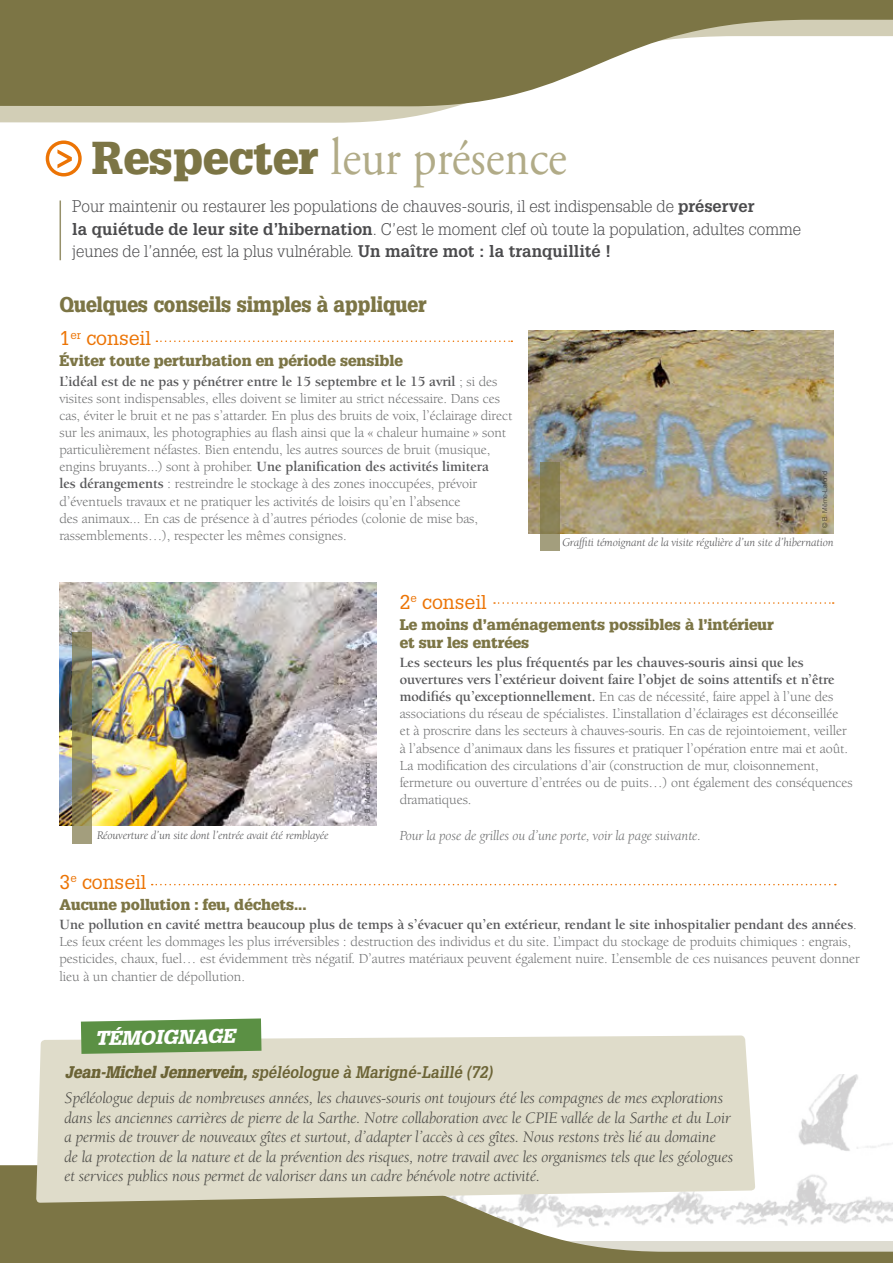
<style>
.page{position:relative;width:893px;height:1263px;background:#fff}
.page>*{position:absolute;margin:0;border:0;box-sizing:border-box;transform-origin:0 0}
.t1{font:52.5px "Adobe Garamond Pro";color:#b1ab87;scale:.9 1}
.t2{font:900 21px "Glypha";color:#7c7545;scale:.9 1}
.t3{font:19.5px "Glypha";color:#ec7405}
.t4{font:italic 900 19.5px "Glypha";color:#fff}
.t5{font:italic 16.5px/19.5px "Berkeley Oldstyle IT Cby BT";color:#58585a}
.t6{font:300 16.5px/22.5px "Glypha";color:#4b4b4d}
.t7{font:italic 700 16.5px "Glypha";color:#7c7545;scale:.9 1}
.t8{font:900 15px/18px "Glypha";color:#7c7545}
.t9{font:700 14.55px/17.1px "Berkeley Oldstyle IT Cby BT";color:#58585a}
.t10{font:14.25px/17.1px "Berkeley Oldstyle IT Cby BT";color:#707172}
.t11{font:italic 14.25px "Berkeley Oldstyle IT Cby BT";color:#707172}
.t12{font:italic 12px "Berkeley Oldstyle IT Cby BT";color:#58585a}
.t13{font:300 6.75px "Helvetica";color:#58585a}
.s1{font-family:"Glypha";font-weight:900;font-size:45px;color:#7c7545}
.s2{font-weight:700}
.s3{font-weight:400;font-size:13.8px;color:#707172}
.s4{font-weight:400;font-size:14.25px;color:#707172}
.s5{font-weight:700;font-size:14.55px;color:#58585a}
.s6{font-weight:900}
</style>
<div class="page">
<img style="left:798px;top:1075px;width:95px;height:76px">
<svg style="left:0;top:1165px;width:893px;height:98px;fill:#7c7545"></svg>
<hr style="left:60px;top:200px;width:1px;height:60px;background:#7c7545">
<svg style="left:0;top:106px;width:457px;height:17px;fill:#d2ceb6"></svg>
<svg style="left:156px;top:340px;width:356px;height:2px"></svg>
<svg style="left:494px;top:602px;width:340px;height:2px"></svg>
<svg style="left:152px;top:884px;width:684px;height:1px"></svg>
<img style="left:60px;top:583px;width:316px;height:242px">
<img style="left:529px;top:330px;width:304px;height:203px">
<div style="left:36px;top:1035px;width:719px;height:168px;background:#dfdcca"></div>
<svg style="left:81px;top:1018px;width:180px;height:36px"></svg>
<svg style="left:72px;top:632px;width:20px;height:211px"></svg>
<svg style="left:540px;top:463px;width:20px;height:88px;fill:#8a8155"></svg>
<div style="left:46px;top:140px;width:36px;height:36px;border:3px solid #ec7405;border-radius:50%"></div>
<svg style="left:57px;top:149px;width:15px;height:19px"></svg>
<svg style="left:0;top:0;width:893px;height:106px;fill:#7c7545"></svg>
<h1 class="t1" style="left:91px;top:126px;width:530px"><span class="s1">Respecter</span> leur présence</h1>
<p class="t6" style="left:72px;top:195px;width:730px">Pour maintenir ou restaurer les populations de chauves-souris, il est indispensable de <span class="s2">préserver<br>la quiétude de leur site d’hibernation</span>. C’est le moment clef où toute la population, adultes comme jeunes de l’année, est la plus vulnérable. <span class="s2">Un maître mot : la tranquillité !</span></p>
<h2 class="t2" style="left:60px;top:291px;width:409px">Quelques conseils simples à appliquer</h2>
<h3 class="t3" style="left:60px;top:326px;width:93px">1<sup>er</sup> conseil</h3>
<p class="t8" style="left:60px;top:352px;width:345px">Éviter toute perturbation en période sensible</p>
<p class="t9" style="left:60px;top:372px;width:439px">L’idéal est de ne pas y pénétrer entre le 15 septembre et le 15 avril <span class="s3">;</span> <span class="s4">si des</span></p>
<p class="t10" style="left:60px;top:390px;width:454px">visites sont indispensables, elles doivent se limiter au strict nécessaire. Dans ces cas, éviter le bruit et ne pas s’attarder. En plus des bruits de voix, l’éclairage direct sur les animaux, les photographies au flash ainsi que la « chaleur humaine » sont particulièrement néfastes. Bien entendu, les autres sources de bruit (musique,</p>
<p class="t9" style="left:60px;top:458px;width:431px"><span class="s4">engins bruyants...) sont à prohiber.</span> Une planification des activités limitera</p>
<p class="t10" style="left:60px;top:475px;width:420px"><span class="s5">les dérangements</span> : restreindre le stockage à des zones inoccupées, prévoir d’éventuels travaux et ne pratiquer les activités de loisirs qu’en l’absence des animaux... En cas de présence à d’autres périodes (colonie de mise bas, rassemblements…), respecter les mêmes consignes.</p>
<p class="t13" style="left:821px;top:528px;width:59px;rotate:-90deg">© B. Même-Lafond</p>
<p class="t12" style="left:562px;top:535px;width:273px">Graffiti témoignant de la visite régulière d’un site d’hibernation</p>
<p class="t12" style="left:97px;top:828px;width:233px">Réouverture d’un site dont l’entrée avait été remblayée</p>
<p class="t13" style="left:363px;top:820px;width:59px;rotate:-90deg">© B. Même-Lafond</p>
<h3 class="t3" style="left:400px;top:589px;width:88px">2<sup>e</sup> conseil</h3>
<p class="t8" style="left:400px;top:615px;width:375px">Le moins d’aménagements possibles à l’intérieur et sur les entrées</p>
<p class="t9" style="left:400px;top:654px;width:436px">Les secteurs les plus fréquentés par les chauves-souris ainsi que les ouvertures vers l’extérieur doivent faire l’objet de soins attentifs et n’être</p>
<p class="t10" style="left:400px;top:688px;width:455px"><span class="s5">modifiés qu’exceptionnellement.</span> En cas de nécessité, faire appel à l’une des associations du réseau de spécialistes. L’installation d’éclairages est déconseillée<br>et à proscrire dans les secteurs à chauves-souris. En cas de rejointoiement, veiller à l’absence d’animaux dans les fissures et pratiquer l’opération entre mai et août.<br>La modification des circulations d’air (construction de mur, cloisonnement, fermeture ou ouverture d’entrées ou de puits…) ont également des conséquences dramatiques.</p>
<p class="t11" style="left:400px;top:827px;width:303px">Pour la pose de grilles ou d’une porte, voir la page suivante.</p>
<h3 class="t3" style="left:60px;top:870px;width:88px">3<sup>e</sup> conseil</h3>
<p class="t8" style="left:60px;top:895px;width:249px">Aucune pollution : feu, déchets...</p>
<p class="t9" style="left:60px;top:916px;width:799px">Une pollution en cavité mettra beaucoup plus de temps à s’évacuer qu’en extérieur, rendant le site inhospitalier pendant des années<span class="s4">.</span></p>
<p class="t10" style="left:60px;top:933px;width:801px">Les feux créent les dommages les plus irréversibles : destruction des individus et du site. L’impact du stockage de produits chimiques : engrais, pesticides, chaux, fuel… est évidemment très négatif. D’autres matériaux peuvent également nuire. L’ensemble de ces nuisances peuvent donner lieu à un chantier de dépollution.</p>
<h3 class="t4" style="left:95px;top:1026px;width:141px;rotate:-1deg">TÉMOIGNAGE</h3>
<p class="t7" style="left:65px;top:1061px;width:477px"><span class="s6">Jean-Michel Jennervein,</span> spéléologue à Marigné-Laillé (72)</p>
<p class="t5" style="left:65px;top:1088px;width:670px">Spéléologue depuis de nombreuses années, les chauves-souris ont toujours été les compagnes de mes explorations dans les anciennes carrières de pierre de la Sarthe. Notre collaboration avec le CPIE vallée de la Sarthe et du Loir a permis de trouver de nouveaux gîtes et surtout, d’adapter l’accès à ces gîtes. Nous restons très lié au domaine<br>de la protection de la nature et de la prévention des risques, notre travail avec les organismes tels que les géologues et services publics nous permet de valoriser dans un cadre bénévole notre activité.</p>
</div>
